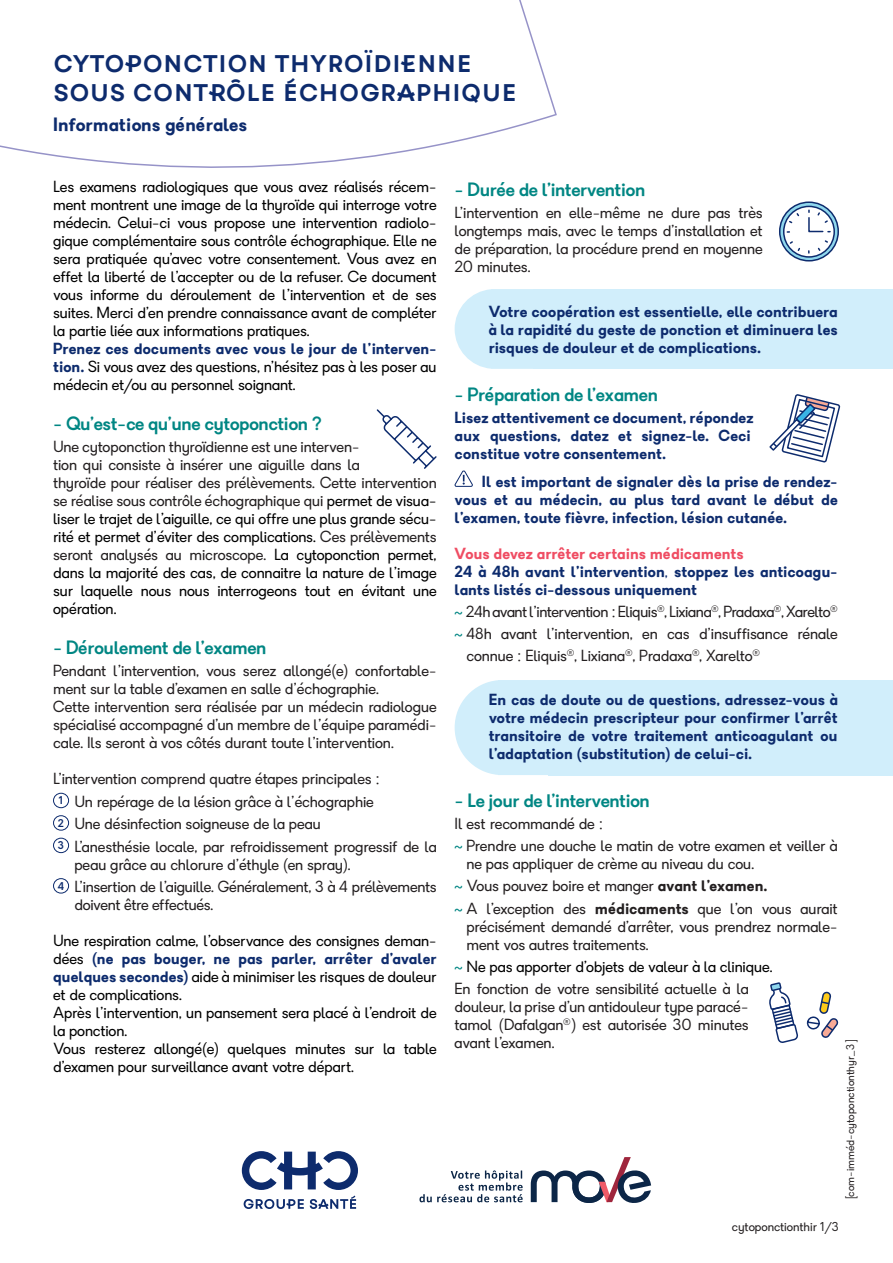
<style>
.page{position:relative;width:893px;height:1263px;background:#fff}
.page>*{position:absolute;margin:0;border:0;box-sizing:border-box;transform-origin:0 0}
.t1{font:700 24px/28.8px "CHC";color:#0d2b6d}
.t2{font:600 18px "Granary";letter-spacing:-.02em;color:#008683}
.t3{font:700 18px "Granary";color:#0d2b6d}
.t4{font:15px/18px "Granary";letter-spacing:-.01em;color:#000001}
.t5{font:15px/18px "Granary";letter-spacing:-.01em;color:#231f20}
.t6{font:700 15px/18px "Granary";color:#0d2b6d;text-align:justify}
.t7{font:15px "Granary";letter-spacing:-.035em;color:#231f20}
.t8{font:12px "Granary";color:#231f20}
.t9{font:10.5px "Granary";color:#231f20}
.s1{font-weight:700;color:#0d2b6d}
.s2{color:#231f20}
.s3{font-weight:600;font-size:10.5px;color:#0d2b6d}
.s4{color:#ef4d63}
.s5{font-weight:400}
.s6{font-weight:700;color:#008683}
.s7{font-weight:700}
</style>
<div class="page">
<div style="left:533px;top:289px;width:360px;height:80px;background:#d1eefb"></div>
<svg style="left:455px;top:289px;width:78px;height:80px;background:#d5effb"></svg>
<div style="left:548px;top:680px;width:345px;height:95px;background:#d1eefb"></div>
<svg style="left:455px;top:680px;width:93px;height:95px;background:#d5effb"></svg>
<svg style="left:0;top:0;width:557px;height:168px"></svg>
<div style="left:53px;top:793px;width:16px;height:15px;border:1px solid #0d2b6d;border-radius:50%"></div>
<div style="left:53px;top:815px;width:16px;height:15px;border:1px solid #0d2b6d;border-radius:50%"></div>
<div style="left:53px;top:838px;width:16px;height:15px;border:1px solid #0d2b6d;border-radius:50%"></div>
<div style="left:53px;top:878px;width:16px;height:15px;border:1px solid #0d2b6d;border-radius:50%"></div>
<svg style="left:455px;top:470px;width:18px;height:17px"></svg>
<svg style="left:780px;top:202px;width:58px;height:59px"></svg>
<div style="left:779px;top:201px;width:60px;height:60px;border:2px solid #0d2b6d;border-radius:50%"></div>
<div style="left:783px;top:206px;width:52px;height:52px;border:2px solid #0d2b6d;border-radius:50%"></div>
<svg style="left:786px;top:209px;width:46px;height:45px"></svg>
<svg style="left:376px;top:409px;width:61px;height:60px"></svg>
<svg style="left:769px;top:394px;width:72px;height:69px"></svg>
<svg style="left:769px;top:982px;width:70px;height:61px"></svg>
<svg style="left:242px;top:1151px;width:116px;height:58px"></svg>
<svg style="left:531px;top:1157px;width:120px;height:46px"></svg>
<svg style="left:419px;top:1170px;width:104px;height:32px"></svg>
<h1 class="t1" style="left:53px;top:49px;width:465px">CYTOPONCTION THYROÏDIENNE<br>SOUS CONTRÔLE ÉCHOGRAPHIQUE</h1>
<p class="t3" style="left:53px;top:112px;width:196px">Informations générales</p>
<p class="t4" style="left:53px;top:178px;width:385px;text-align:justify">Les examens radiologiques que vous avez réalisés récem&shy;ment montrent une image de la thyroïde qui interroge votre médecin. Celui-ci vous propose une intervention radiolo&shy;gique complémentaire sous contrôle échographique. Elle ne sera pratiquée qu’avec votre consentement. Vous avez en effet la liberté de l’accepter ou de la refuser. Ce document vous informe du déroulement de l’intervention et de ses suites. Merci d’en prendre connaissance avant de compléter la partie liée aux informations pratiques.</p>
<p class="t4" style="left:53px;top:340px;width:385px;text-align:justify"><span class="s1">Prenez ces documents avec vous le jour de l’interven&shy;tion.</span> Si vous avez des questions, n’hésitez pas à les poser au médecin et/ou au personnel soignant.</p>
<p class="t2" style="left:53px;top:411px;width:270px">- Qu’est-ce qu’une cytoponction ?</p>
<p class="t4" style="left:53px;top:438px;width:385px"><span class="s2">Une cytoponction thyroïdienne est une interven-<br>tion qui consiste à insérer une aiguille dans la<br>thyroïde pour réaliser des prélèvements. Cette intervention se réalise sous contrôle échographique qui</span> permet de visua&shy;liser le trajet de l’aiguille, ce qui offre une plus grande sécu&shy;rité et permet d’éviter des complications. <span class="s2">Ces prélèvements seront analysés au microscope.</span> La cytoponction permet, dans la majorité des cas, de connaitre la nature de l’image sur laquelle nous nous interrogeons tout en évitant une opération.</p>
<p class="t2" style="left:53px;top:635px;width:215px">- Déroulement de l’examen</p>
<p class="t5" style="left:53px;top:662px;width:385px">Pendant l’intervention, vous serez allongé(e) confortable&shy;ment sur la table d’examen en salle d’échographie.<br>Cette intervention sera réalisée par un médecin radiologue spécialisé accompagné d’un membre de l’équipe paramédi&shy;cale. Ils seront à vos côtés durant toute l’intervention.</p>
<p class="t5" style="left:58px;top:768px;width:380px;line-height:22.5px;text-indent:-5px">L’intervention comprend quatre étapes principales :<br><span class="s3">1</span> Un repérage de la lésion grâce à l’échographie<br><span class="s3">2</span> Une désinfection soigneuse de la peau<br><span class="s3">3</span> L’anesthésie locale, par refroidissement progressif de la</p>
<p class="t5" style="left:58px;top:853px;width:380px;line-height:22.5px;text-indent:17px">peau grâce au chlorure d’éthyle (en spray).<br><span class="s3">4</span> L’insertion de l’aiguille. Généralement, 3 à 4 prélèvements</p>
<p class="t5" style="left:74px;top:896px;width:140px">doivent être effectués.</p>
<p class="t4" style="left:53px;top:932px;width:385px">Une respiration calme, l’observance des consignes deman&shy;dées <span class="s1">(ne pas bouger, ne pas parler, arrêter d’avaler quelques secondes)</span> aide à minimiser les risques de douleur et de complications.<br>Après l’intervention, un pansement sera placé à l’endroit de la ponction.<br>Vous resterez allongé(e) quelques minutes sur la table d’examen pour surveillance avant votre départ.</p>
<p class="t2" style="left:455px;top:177px;width:192px">- Durée de l’intervention</p>
<p class="t5" style="left:455px;top:204px;width:310px;text-align:justify">L’intervention en elle-même ne dure pas très longtemps mais, avec le temps d’installation et de préparation, la procédure prend en moyenne 20 minutes.</p>
<p class="t6" style="left:489px;top:303px;width:351px">Votre coopération est essentielle, elle contribuera à la rapidité du geste de ponction et diminuera les risques de douleur et de complications.</p>
<p class="t2" style="left:455px;top:382px;width:205px">- Préparation de l’examen</p>
<p class="t6" style="left:455px;top:409px;width:301px;text-align:left">Lisez attentivement ce document, répondez aux questions, datez et signez-le. Ceci constitue votre consentement.</p>
<p class="t6" style="left:455px;top:473px;width:385px;text-indent:27px">Il est important de signaler dès la prise de rendez&shy;vous et au médecin, au plus tard avant le début de l’examen, toute fièvre, infection, lésion cutanée.</p>
<p class="t6" style="left:455px;top:545px;width:385px;text-align:left"><span class="s4">Vous devez arrêter certains médicaments<br></span>24 à 48h avant l’intervention<span class="s5">,</span> stoppez les anticoagu&shy;lants listés ci-dessous uniquement</p>
<p class="t7" style="left:455px;top:602px;width:385px"><span class="s6">~</span> 24h avant l’intervention : Eliquis<sup>®</sup>, Lixiana<sup>®</sup>, Pradaxa<sup>®</sup>, Xarelto<sup>®</sup></p>
<p class="t5" style="left:455px;top:625px;width:385px"><span class="s6">~</span> 48h avant l’intervention, en cas d’insuffisance rénale</p>
<p class="t5" style="left:466px;top:647px;width:295px">connue : Eliquis<sup>®</sup>, Lixiana<sup>®</sup>, Pradaxa<sup>®</sup>, Xarelto<sup>®</sup></p>
<p class="t6" style="left:489px;top:691px;width:351px">En cas de doute ou de questions, adressez-vous à votre médecin prescripteur pour confirmer l’arrêt transitoire de votre traitement anticoagulant ou l’adaptation (substitution) de celui-ci.</p>
<p class="t2" style="left:455px;top:788px;width:197px">- Le jour de l’intervention</p>
<p class="t5" style="left:455px;top:812px;width:385px;line-height:22.2px">Il est recommandé de :<br><span class="s6">~</span> Prendre une douche le matin de votre examen et veiller à</p>
<p class="t5" style="left:455px;top:853px;width:385px;line-height:22.2px;text-indent:12px">ne pas appliquer de crème au niveau du cou.<br><span class="s6">~</span> Vous pouvez boire et manger <span class="s7">avant l’examen.<br></span><span class="s6">~</span> A l’exception des <span class="s7">médicaments</span> que l’on vous aurait</p>
<p class="t5" style="left:466px;top:917px;width:373px">précisément demandé d’arrêter, vous prendrez normale&shy;ment vos autres traitements.</p>
<p class="t4" style="left:455px;top:955px;width:319px;line-height:22.2px"><span class="s6">~</span> Ne pas apporter d’objets de valeur à la clinique.<br><span class="s2">En fonction de votre sensibilité actuelle à la</span></p>
<p class="t5" style="left:455px;top:998px;width:295px;text-align:justify">douleur, la prise d’un antidouleur type paracé&shy;tamol (Dafalgan<sup>®</sup>) est autorisée 30 minutes avant l’examen.</p>
<p class="t9" style="left:843px;top:1199px;width:160px;rotate:-90deg">[com-imméd-cytoponctionthyr_3]</p>
<p class="t8" style="left:732px;top:1218px;width:109px">cytoponctionthir 1/3</p>
</div>
